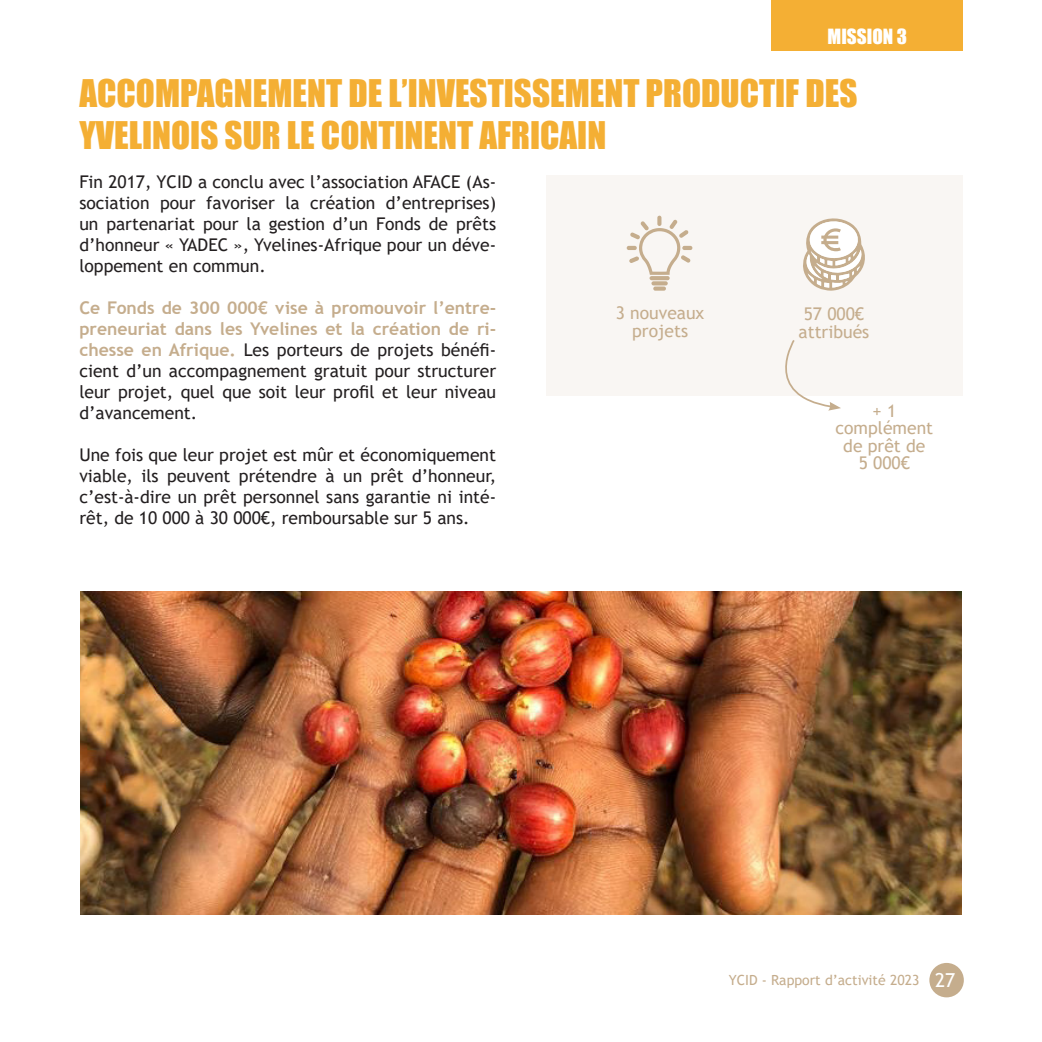
<style>
.page{position:relative;width:1042px;height:1042px;background:#fff}
.page>*{position:absolute;margin:0;border:0;box-sizing:border-box;transform-origin:0 0}
.t1{font:35px/42px "Impact";color:#f4af34}
.t2{font:19.25px "Impact";color:#fff}
.t3{font:19.25px "Trebuchet MS";color:#fff}
.t4{font:17.5px/21px "Trebuchet MS";color:#231f20;text-align:justify}
.t5{font:17.5px/17.5px "Trebuchet MS";color:#c5ad8d;text-align:center}
.t6{font:14px "Trebuchet MS";color:#c5ad8d}
.s1{font-weight:700;color:#c5ad8d}
</style>
<div class="page">
<div style="left:546px;top:175px;width:416px;height:221px;background:#f9f6f3"></div>
<div style="left:929px;top:963px;width:35px;height:34px;background:#c5ad8d;border-radius:50%"></div>
<div style="left:771px;top:0;width:192px;height:51px;background:#f4af34"></div>
<svg style="left:626px;top:215px;width:67px;height:76px"></svg>
<svg style="left:803px;top:218px;width:62px;height:73px"></svg>
<svg style="left:785px;top:340px;width:56px;height:71px"></svg>
<img style="left:80px;top:591px;width:882px;height:324px">
<p class="t2" style="left:827px;top:22px;width:81px">MISSION 3</p>
<p class="t1" style="left:79px;top:71px;width:779px">ACCOMPAGNEMENT DE L’INVESTISSEMENT PRODUCTIF DES<br>YVELINOIS SUR LE CONTINENT AFRICAIN</p>
<p class="t4" style="left:79px;top:171px;width:418px">Fin 2017, YCID a conclu avec l’association AFACE (As&shy;sociation pour favoriser la création d’entreprises) un partenariat pour la gestion d’un Fonds de prêts d’honneur « YADEC », Yvelines-Afrique pour un déve&shy;loppement en commun.</p>
<p class="t4" style="left:79px;top:297px;width:418px"><span class="s1">Ce Fonds de 300 000€ vise à promouvoir l’entre&shy;preneuriat dans les Yvelines et la création de ri&shy;chesse en Afrique.</span> Les porteurs de projets bénéfi&shy;cient d’un accompagnement gratuit pour structurer leur projet, quel que soit leur profil et leur niveau d’avancement.</p>
<p class="t4" style="left:79px;top:444px;width:418px">Une fois que leur projet est mûr et économiquement viable, ils peuvent prétendre à un prêt d’honneur, c’est-à-dire un prêt personnel sans garantie ni inté&shy;rêt, de 10 000 à 30 000€, remboursable sur 5 ans.</p>
<p class="t5" style="left:616px;top:304px;width:90px">3 nouveaux projets</p>
<p class="t5" style="left:804px;top:305px;width:62px">57 000€</p>
<p class="t5" style="left:798px;top:323px;width:72px">attribués</p>
<p class="t5" style="left:835px;top:402px;width:99px">+ 1 complément</p>
<p class="t5" style="left:843px;top:437px;width:84px">de prêt de</p>
<p class="t5" style="left:859px;top:454px;width:53px">5 000€</p>
<p class="t6" style="left:729px;top:971px;width:192px">YCID - Rapport d’activité 2023</p>
<p class="t3" style="left:935px;top:968px;width:22px">27</p>
</div>
